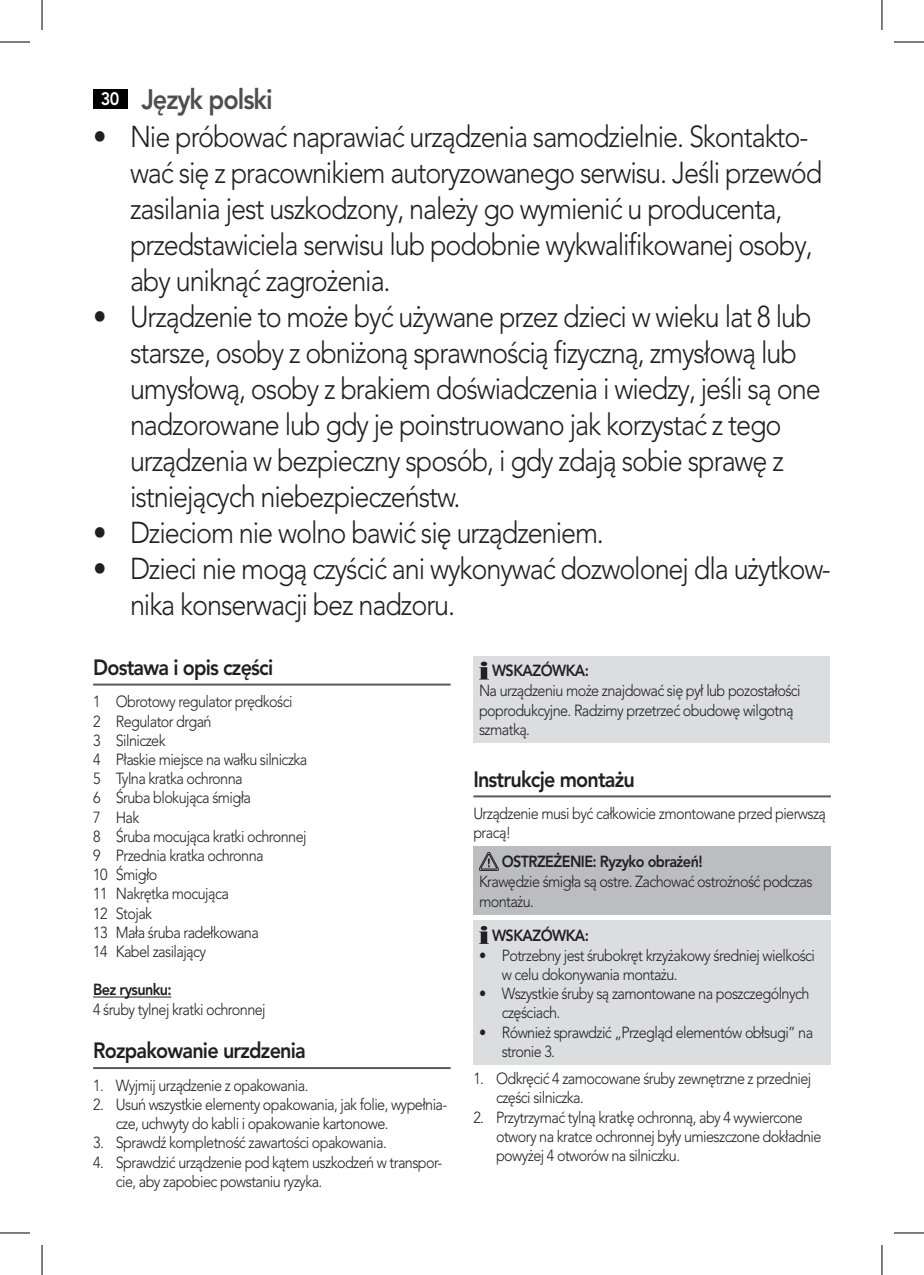
<style>
.page{position:relative;width:924px;height:1275px;background:#fff}
.page>*{position:absolute;margin:0;border:0;box-sizing:border-box;transform-origin:0 0}
.dian_2{font:300 30px/36px "Avenir LT Pro";letter-spacing:-.04em;color:#231f20;scale:.9 1}
.t1{font:800 28px "Avenir LT Pro";letter-spacing:-.04em;color:#504f4f;scale:.9 1}
.Line_1{font:800 22px "Avenir LT Pro";letter-spacing:-.04em;color:#231f20;scale:.9 1}
.dian{font:300 16px/19.2px "Avenir LT Pro";letter-spacing:-.04em;color:#231f20;scale:.9 1}
.dian-2{font:800 16px "Avenir LT Pro";letter-spacing:-.04em;color:#231f20;scale:.9 1}
.s1{font-size:18px;color:#fff}
</style>
<div class="page">
<div style="left:93px;top:89px;width:34px;height:20px;background:#000"></div>
<hr style="left:93px;top:683px;width:357px;height:2px;background:#57585a">
<hr style="left:93px;top:996px;width:78px;height:1px;background:#231f20">
<hr style="left:93px;top:1067px;width:357px;height:2px;background:#57585a">
<hr style="left:473px;top:795px;width:357px;height:2px;background:#57585a">
<div style="left:473px;top:656px;width:356px;height:87px;background:#dcdddf"></div>
<svg style="left:479px;top:661px;width:9px;height:18px"></svg>
<div style="left:473px;top:846px;width:357px;height:68px;background:#bcbdc0"></div>
<svg style="left:479px;top:852px;width:19px;height:18px"></svg>
<div style="left:473px;top:920px;width:357px;height:144px;background:#dcdddf"></div>
<svg style="left:479px;top:926px;width:9px;height:18px"></svg>
<hr style="left:0;top:42px;width:30px;height:1px;background:#000">
<hr style="left:893px;top:42px;width:30px;height:1px;background:#000">
<hr style="left:0;top:1232px;width:30px;height:1px;background:#000">
<hr style="left:893px;top:1232px;width:30px;height:1px;background:#000">
<hr style="left:42px;top:0;width:1px;height:30px;background:#000">
<hr style="left:42px;top:1245px;width:1px;height:30px;background:#000">
<hr style="left:881px;top:0;width:1px;height:30px;background:#000">
<hr style="left:881px;top:1245px;width:1px;height:30px;background:#000">
<h2 class="t1" style="left:101px;top:82px;width:192px"><span class="s1">30</span> Język polski</h2>
<p class="dian_2" style="left:130px;top:119px;width:770px;text-indent:-37px">• Nie próbować naprawiać urządzenia samodzielnie. Skontakto&shy;wać się z pracownikiem autoryzowanego serwisu. Jeśli przewód zasilania jest uszkodzony, należy go wymienić u producenta, przedstawiciela serwisu lub podobnie wykwalifikowanej osoby, aby uniknąć zagrożenia.</p>
<p class="dian_2" style="left:130px;top:299px;width:768px;text-indent:-37px">• Urządzenie to może być używane przez dzieci w wieku lat 8 lub starsze, osoby z obniżoną sprawnością fizyczną, zmysłową lub umysłową, osoby z brakiem doświadczenia i wiedzy, jeśli są one nadzorowane lub gdy je poinstruowano jak korzystać z tego urządzenia w bezpieczny sposób, i gdy zdają sobie sprawę z istniejących niebezpieczeństw.</p>
<p class="dian_2" style="left:93px;top:515px;width:569px">• Dzieciom nie wolno bawić się urządzeniem.</p>
<p class="dian_2" style="left:130px;top:551px;width:779px;text-indent:-37px">• Dzieci nie mogą czyścić ani wykonywać dozwolonej dla użytkow&shy;nika konserwacji bez nadzoru.</p>
<p class="Line_1" style="left:93px;top:654px;width:201px">Dostawa i opis części</p>
<p class="dian" style="left:93px;top:692px;width:223px">1 Obrotowy regulator prędkości</p>
<p class="dian" style="left:93px;top:711px;width:133px">2 Regulator drgań</p>
<p class="dian" style="left:93px;top:730px;width:82px">3 Silniczek</p>
<p class="dian" style="left:93px;top:750px;width:239px">4 Płaskie miejsce na wałku silniczka</p>
<p class="dian" style="left:93px;top:769px;width:167px">5 Tylna kratka ochronna</p>
<p class="dian" style="left:93px;top:788px;width:177px">6 Śruba blokująca śmigła</p>
<p class="dian" style="left:93px;top:807px;width:53px">7 Hak</p>
<p class="dian" style="left:93px;top:826px;width:238px">8 Śruba mocująca kratki ochronnej</p>
<p class="dian" style="left:93px;top:846px;width:191px">9 Przednia kratka ochronna</p>
<p class="dian" style="left:93px;top:865px;width:73px">10 Śmigło</p>
<p class="dian" style="left:93px;top:884px;width:152px">11 Nakrętka mocująca</p>
<p class="dian" style="left:93px;top:903px;width:67px">12 Stojak</p>
<p class="dian" style="left:93px;top:922px;width:185px">13 Mała śruba radełkowana</p>
<p class="dian" style="left:93px;top:942px;width:127px">14 Kabel zasilający</p>
<p class="dian-2" style="left:93px;top:980px;width:89px">Bez rysunku:</p>
<p class="dian" style="left:93px;top:999px;width:193px">4 śruby tylnej kratki ochronnej</p>
<p class="Line_1" style="left:93px;top:1037px;width:238px">Rozpakowanie urzdzenia</p>
<p class="dian" style="left:93px;top:1075px;width:240px">1. Wyjmij urządzenie z opakowania.</p>
<p class="dian" style="left:116px;top:1095px;width:369px;text-indent:-23px">2. Usuń wszystkie elementy opakowania, jak folie, wypełnia&shy;cze, uchwyty do kabli i opakowanie kartonowe.</p>
<p class="dian" style="left:93px;top:1133px;width:327px">3. Sprawdź kompletność zawartości opakowania.</p>
<p class="dian" style="left:116px;top:1152px;width:364px;text-indent:-23px">4. Sprawdzić urządzenie pod kątem uszkodzeń w transpor&shy;cie, aby zapobiec powstaniu ryzyka.</p>
<p class="dian-2" style="left:492px;top:661px;width:109px">WSKAZÓWKA:</p>
<p class="dian" style="left:479px;top:681px;width:359px">Na urządzeniu może znajdować się pył lub pozostałości poprodukcyjne. Radzimy przetrzeć obudowę wilgotną szmatką.</p>
<p class="Line_1" style="left:473px;top:766px;width:181px">Instrukcje montażu</p>
<p class="dian" style="left:473px;top:804px;width:393px">Urządzenie musi być całkowicie zmontowane przed pierwszą pracą!</p>
<p class="dian-2" style="left:501px;top:852px;width:224px">OSTRZEŻENIE: Ryzyko obrażeń!</p>
<p class="dian" style="left:479px;top:872px;width:372px">Krawędzie śmigła są ostre. Zachować ostrożność podczas montażu.</p>
<p class="dian-2" style="left:492px;top:925px;width:109px">WSKAZÓWKA:</p>
<p class="dian" style="left:501px;top:945px;width:349px;text-indent:-23px">• Potrzebny jest śrubokręt krzyżakowy średniej wielkości w celu dokonywania montażu.</p>
<p class="dian" style="left:501px;top:984px;width:343px;text-indent:-23px">• Wszystkie śruby są zamontowane na poszczególnych częściach.</p>
<p class="dian" style="left:501px;top:1022px;width:347px;text-indent:-23px">• Również sprawdzić „Przegląd elementów obłsugi” na stronie 3.</p>
<p class="dian" style="left:496px;top:1069px;width:351px;text-indent:-23px">1. Odkręcić 4 zamocowane śruby zewnętrzne z przedniej części silniczka.</p>
<p class="dian" style="left:496px;top:1107px;width:363px;text-indent:-23px">2. Przytrzymać tylną kratkę ochronną, aby 4 wywiercone otwory na kratce ochronnej były umieszczone dokładnie powyżej 4 otworów na silniczku.</p>
</div>
